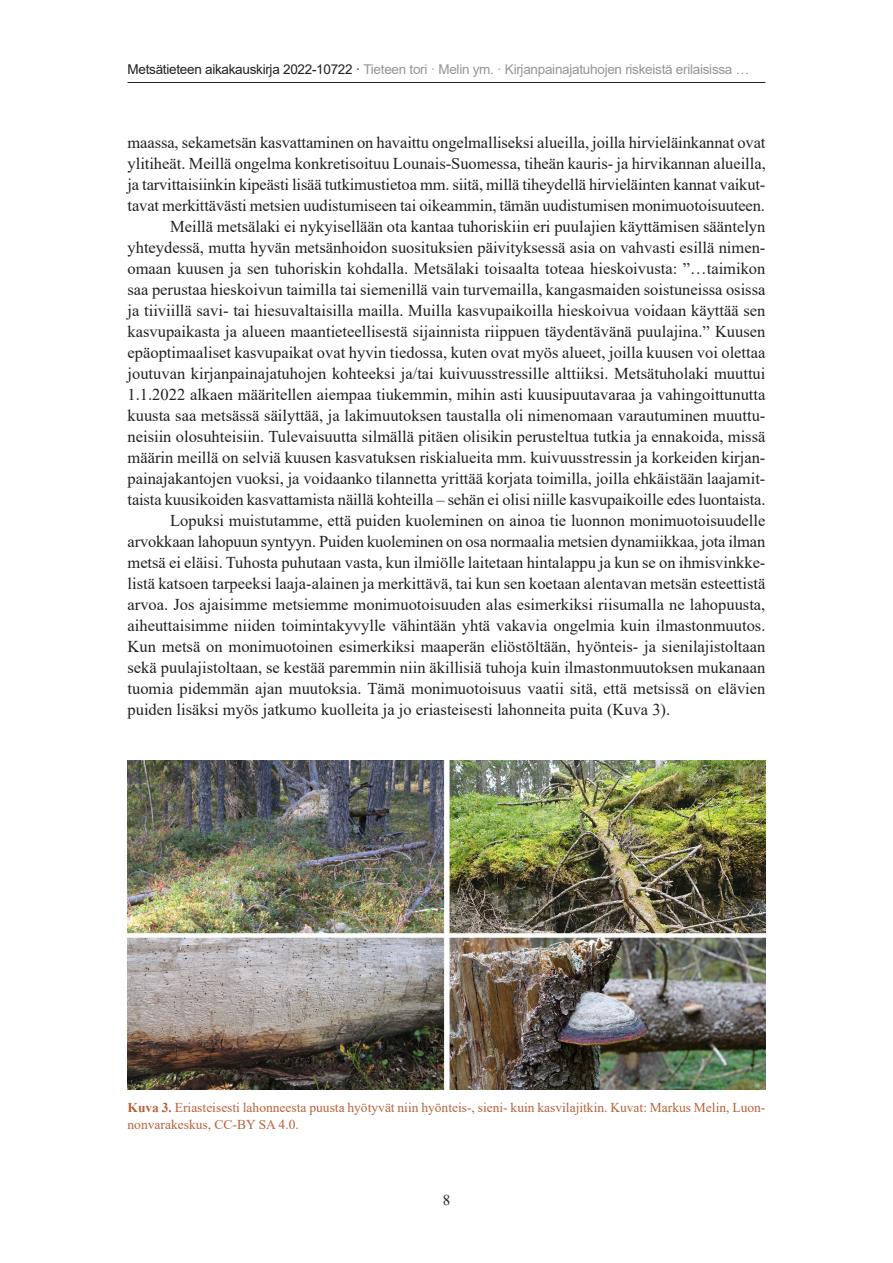
<style>
.page{position:relative;width:893px;height:1263px;background:#fff}
.page>*{position:absolute;margin:0;border:0;box-sizing:border-box;transform-origin:0 0}
.body-text{font:16.5px/21px "Times New Roman";letter-spacing:-.01em;color:#231f20;text-align:justify}
.t1{font:15px "Times New Roman";color:#231f20}
.fig-caption{font:13.5px/17.2px "Times New Roman";color:#b7623a}
.t2{font:13.5px "Arial";letter-spacing:-.02em;color:#939598}
.s1{color:#231f20}
.s2{font-weight:700}
</style>
<div class="page">
<hr style="left:128px;top:82px;width:637px;height:1px;background:#231f20">
<img style="left:128px;top:760px;width:637px;height:330px">
<p class="t2" style="left:128px;top:60px;width:623px"><span class="s1">Metsätieteen aikakauskirja 2022-10722 ·</span> Tieteen tori · Melin ym. · Kirjanpainajatuhojen riskeistä erilaisissa …</p>
<p class="body-text" style="left:128px;top:131px;width:640px">maassa, sekametsän kasvattaminen on havaittu ongelmalliseksi alueilla, joilla hirvieläinkannat ovat ylitiheät. Meillä ongelma konkretisoituu Lounais-Suomessa, tiheän kauris- ja hirvikannan alueilla, ja tarvittaisiinkin kipeästi lisää tutkimustietoa mm. siitä, millä tiheydellä hirvieläinten kannat vaikut&shy;tavat merkittävästi metsien uudistumiseen tai oikeammin, tämän uudistumisen monimuotoisuuteen.</p>
<p class="body-text" style="left:128px;top:215px;width:639px;text-indent:43px">Meillä metsälaki ei nykyisellään ota kantaa tuhoriskiin eri puulajien käyttämisen sääntelyn yhteydessä, mutta hyvän metsänhoidon suosituksien päivityksessä asia on vahvasti esillä nimen&shy;omaan kuusen ja sen tuhoriskin kohdalla. Metsälaki toisaalta toteaa hieskoivusta: ”…taimikon saa perustaa hieskoivun taimilla tai siemenillä vain turvemailla, kangasmaiden soistuneissa osissa ja tiiviillä savi- tai hiesuvaltaisilla mailla. Muilla kasvupaikoilla hieskoivua voidaan käyttää sen kasvupaikasta ja alueen maantieteellisestä sijainnista riippuen täydentävänä puulajina.” Kuusen epäoptimaaliset kasvupaikat ovat hyvin tiedossa, kuten ovat myös alueet, joilla kuusen voi olettaa joutuvan kirjanpainajatuhojen kohteeksi ja/tai kuivuusstressille alttiiksi. Metsätuholaki muuttui 1.1.2022 alkaen määritellen aiempaa tiukemmin, mihin asti kuusipuutavaraa ja vahingoittunutta kuusta saa metsässä säilyttää, ja lakimuutoksen taustalla oli nimenomaan varautuminen muuttu&shy;neisiin olosuhteisiin. Tulevaisuutta silmällä pitäen olisikin perusteltua tutkia ja ennakoida, missä määrin meillä on selviä kuusen kasvatuksen riskialueita mm. kuivuusstressin ja korkeiden kirjan&shy;painajakantojen vuoksi, ja voidaanko tilannetta yrittää korjata toimilla, joilla ehkäistään laajamit&shy;taista kuusikoiden kasvattamista näillä kohteilla – sehän ei olisi niille kasvupaikoille edes luontaista.</p>
<p class="body-text" style="left:128px;top:509px;width:639px;text-indent:43px">Lopuksi muistutamme, että puiden kuoleminen on ainoa tie luonnon monimuotoisuudelle arvokkaan lahopuun syntyyn. Puiden kuoleminen on osa normaalia metsien dynamiikkaa, jota ilman metsä ei eläisi. Tuhosta puhutaan vasta, kun ilmiölle laitetaan hintalappu ja kun se on ihmisvinkke&shy;listä katsoen tarpeeksi laaja-alainen ja merkittävä, tai kun sen koetaan alentavan metsän esteettistä arvoa. Jos ajaisimme metsiemme monimuotoisuuden alas esimerkiksi riisumalla ne lahopuusta, aiheuttaisimme niiden toimintakyvylle vähintään yhtä vakavia ongelmia kuin ilmastonmuutos.<br>Kun metsä on monimuotoinen esimerkiksi maaperän eliöstöltään, hyönteis- ja sienilajistoltaan sekä puulajistoltaan, se kestää paremmin niin äkillisiä tuhoja kuin ilmastonmuutoksen mukanaan tuomia pidemmän ajan muutoksia. Tämä monimuotoisuus vaatii sitä, että metsissä on elävien puiden lisäksi myös jatkumo kuolleita ja jo eriasteisesti lahonneita puita (Kuva 3).</p>
<p class="fig-caption" style="left:128px;top:1098px;width:639px"><span class="s2">Kuva 3.</span> Eriasteisesti lahonneesta puusta hyötyvät niin hyönteis-, sieni- kuin kasvilajitkin. Kuvat: Markus Melin, Luon&shy;nonvarakeskus, CC-BY SA 4.0.</p>
<p class="t1" style="left:443px;top:1190px;width:9px">8</p>
</div>
